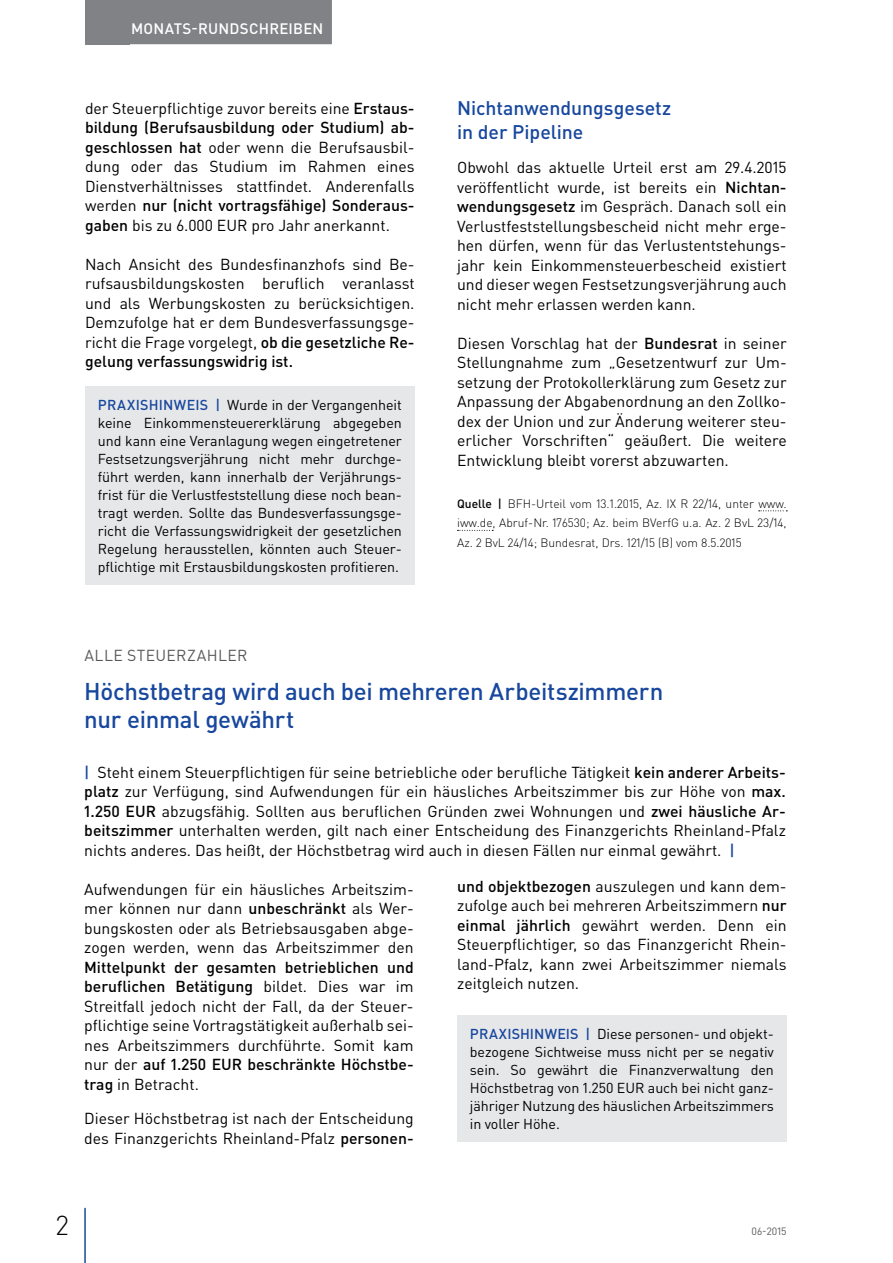
<style>
.page{position:relative;width:893px;height:1263px;background:#fff}
.page>*{position:absolute;margin:0;border:0;box-sizing:border-box;transform-origin:0 0}
.t1{font:300 27px "DIN Pro";color:#000}
.t2{font:500 24px/28.5px "DIN Pro";letter-spacing:-.01em;color:#17479e}
.t3{font:500 19.5px/24px "DIN Pro";letter-spacing:-.005em;color:#17479e}
.t4{font:15.75px/19.5px "DIN Pro";color:#000;text-align:justify}
.t5{font:15.75px "DIN Pro";letter-spacing:.025em;color:#58595b}
.t6{font:500 15px "DIN Pro";letter-spacing:.015em;color:#fff}
.t7{font:14.25px/18px "DIN Pro";letter-spacing:-.005em;color:#000;text-align:justify}
.t8{font:300 12px/19.5px "DIN Pro";color:#000;text-align:justify}
.t9{font:10.5px "DIN Pro";color:#58595b}
.s1{font-weight:500}
.s2{font-weight:500;color:#17479e}
</style>
<div class="page">
<div style="left:85px;top:0;width:45px;height:44px;background:#808285"></div>
<hr style="left:84px;top:1208px;width:2px;height:55px;background:#17479e">
<div style="left:122px;top:0;width:210px;height:44px;background:#808285"></div>
<div style="left:85px;top:386px;width:330px;height:199px;background:#e6e7e8"></div>
<svg style="left:759px;top:510px;width:28px;height:1px"></svg>
<svg style="left:457px;top:530px;width:36px;height:1px"></svg>
<div style="left:457px;top:1016px;width:330px;height:126px;background:#e6e7e8"></div>
<p class="t6" style="left:131px;top:18px;width:194px">MONATS-RUNDSCHREIBEN</p>
<p class="t4" style="left:85px;top:98px;width:331px">der Steuerpflichtige zuvor bereits eine <span class="s1">Erstaus&shy;bildung (Berufsausbildung oder Studium) ab&shy;geschlossen hat</span> oder wenn die Berufsausbil&shy;dung oder das Studium im Rahmen eines Dienstverhältnisses stattfindet. Anderenfalls werden <span class="s1">nur (nicht vortragsfähige) Sonderaus&shy;gaben</span> bis zu 6.000 EUR pro Jahr anerkannt.</p>
<p class="t4" style="left:85px;top:254px;width:331px">Nach Ansicht des Bundesfinanzhofs sind Be&shy;rufsausbildungskosten beruflich veranlasst und als Werbungskosten zu berücksichtigen.<br>Demzufolge hat er dem Bundesverfassungsge&shy;richt die Frage vorgelegt, <span class="s1">ob die gesetzliche Re&shy;gelung verfassungswidrig ist.</span></p>
<p class="t7" style="left:98px;top:395px;width:306px"><span class="s2">PRAXISHINWEIS |</span> Wurde in der Vergangenheit keine Einkommensteuererklärung abgegeben und kann eine Veranlagung wegen eingetretener Festsetzungsverjährung nicht mehr durchge&shy;führt werden, kann innerhalb der Verjährungs&shy;frist für die Verlustfeststellung diese noch bean&shy;tragt werden. Sollte das Bundesverfassungsge&shy;richt die Verfassungswidrigkeit der gesetzlichen Regelung herausstellen, könnten auch Steuer&shy;pflichtige mit Erstausbildungskosten profitieren.</p>
<p class="t3" style="left:457px;top:95px;width:216px">Nichtanwendungsgesetz in der Pipeline</p>
<p class="t4" style="left:457px;top:157px;width:331px">Obwohl das aktuelle Urteil erst am 29.4.2015 veröffentlicht wurde, ist bereits ein <span class="s1">Nichtan&shy;wendungsgesetz</span> im Gespräch. Danach soll ein Verlustfeststellungsbescheid nicht mehr erge&shy;hen dürfen, wenn für das Verlustentstehungs&shy;jahr kein Einkommensteuerbescheid existiert und dieser wegen Festsetzungsverjährung auch nicht mehr erlassen werden kann.</p>
<p class="t4" style="left:457px;top:333px;width:331px">Diesen Vorschlag hat der <span class="s1">Bundesrat</span> in seiner Stellungnahme zum „Gesetzentwurf zur Um&shy;setzung der Protokollerklärung zum Gesetz zur Anpassung der Abgabenordnung an den Zollko&shy;dex der Union und zur Änderung weiterer steu&shy;erlicher Vorschriften“ geäußert. Die weitere Entwicklung bleibt vorerst abzuwarten.</p>
<p class="t8" style="left:457px;top:493px;width:331px"><span class="s1">Quelle |</span> BFH-Urteil vom 13.1.2015, Az. IX R 22/14, unter www. iww.de, Abruf-Nr. 176530; Az. beim BVerfG u.a. Az. 2 BvL 23/14, Az. 2 BvL 24/14; Bundesrat, Drs. 121/15 (B) vom 8.5.2015</p>
<p class="t5" style="left:84px;top:644px;width:165px">ALLE STEUERZAHLER</p>
<h2 class="t2" style="left:84px;top:676px;width:581px">Höchstbetrag wird auch bei mehreren Arbeitszimmern nur einmal gewährt</h2>
<p class="t4" style="left:84px;top:762px;width:703px"><span class="s2">|</span> Steht einem Steuerpflichtigen für seine betriebliche oder berufliche Tätigkeit <span class="s1">kein anderer Arbeits&shy;platz</span> zur Verfügung, sind Aufwendungen für ein häusliches Arbeitszimmer bis zur Höhe von <span class="s1">max.<br>1.250 EUR</span> abzugsfähig. Sollten aus beruflichen Gründen zwei Wohnungen und <span class="s1">zwei häusliche Ar&shy;beitszimmer</span> unterhalten werden, gilt nach einer Entscheidung des Finanzgerichts Rheinland-Pfalz nichts anderes. Das heißt, der Höchstbetrag wird auch in diesen Fällen nur einmal gewährt. <span class="s2">|</span></p>
<p class="t4" style="left:84px;top:879px;width:331px">Aufwendungen für ein häusliches Arbeitszim&shy;mer können nur dann <span class="s1">unbeschränkt</span> als Wer&shy;bungskosten oder als Betriebsausgaben abge&shy;zogen werden, wenn das Arbeitszimmer den</p>
<p class="t4" style="left:84px;top:957px;width:331px"><span class="s1">Mittelpunkt der gesamten betrieblichen und beruflichen Betätigung</span> bildet. Dies war im Streitfall jedoch nicht der Fall, da der Steuer&shy;pflichtige seine Vortragstätigkeit außerhalb sei&shy;nes Arbeitszimmers durchführte. Somit kam nur der <span class="s1">auf 1.250 EUR beschränkte Höchstbe&shy;trag</span> in Betracht.</p>
<p class="t4" style="left:84px;top:1108px;width:331px">Dieser Höchstbetrag ist nach der Entscheidung des Finanzgerichts Rheinland-Pfalz <span class="s1">personen-</span></p>
<p class="t4" style="left:457px;top:876px;width:331px"><span class="s1">und objektbezogen</span> auszulegen und kann dem&shy;zufolge auch bei mehreren Arbeitszimmern <span class="s1">nur einmal jährlich</span> gewährt werden. Denn ein Steuerpflichtiger, so das Finanzgericht Rhein&shy;land-Pfalz, kann zwei Arbeitszimmer niemals zeitgleich nutzen.</p>
<p class="t7" style="left:470px;top:1024px;width:306px"><span class="s2">PRAXISHINWEIS |</span> Diese personen- und objekt&shy;bezogene Sichtweise muss nicht per se negativ sein. So gewährt die Finanzverwaltung den Höchstbetrag von 1.250 EUR auch bei nicht ganz&shy;jähriger Nutzung des häuslichen Arbeitszimmers in voller Höhe.</p>
<h1 class="t1" style="left:56px;top:1207px;width:14px">2</h1>
<p class="t9" style="left:752px;top:1224px;width:37px">06-2015</p>
</div>
